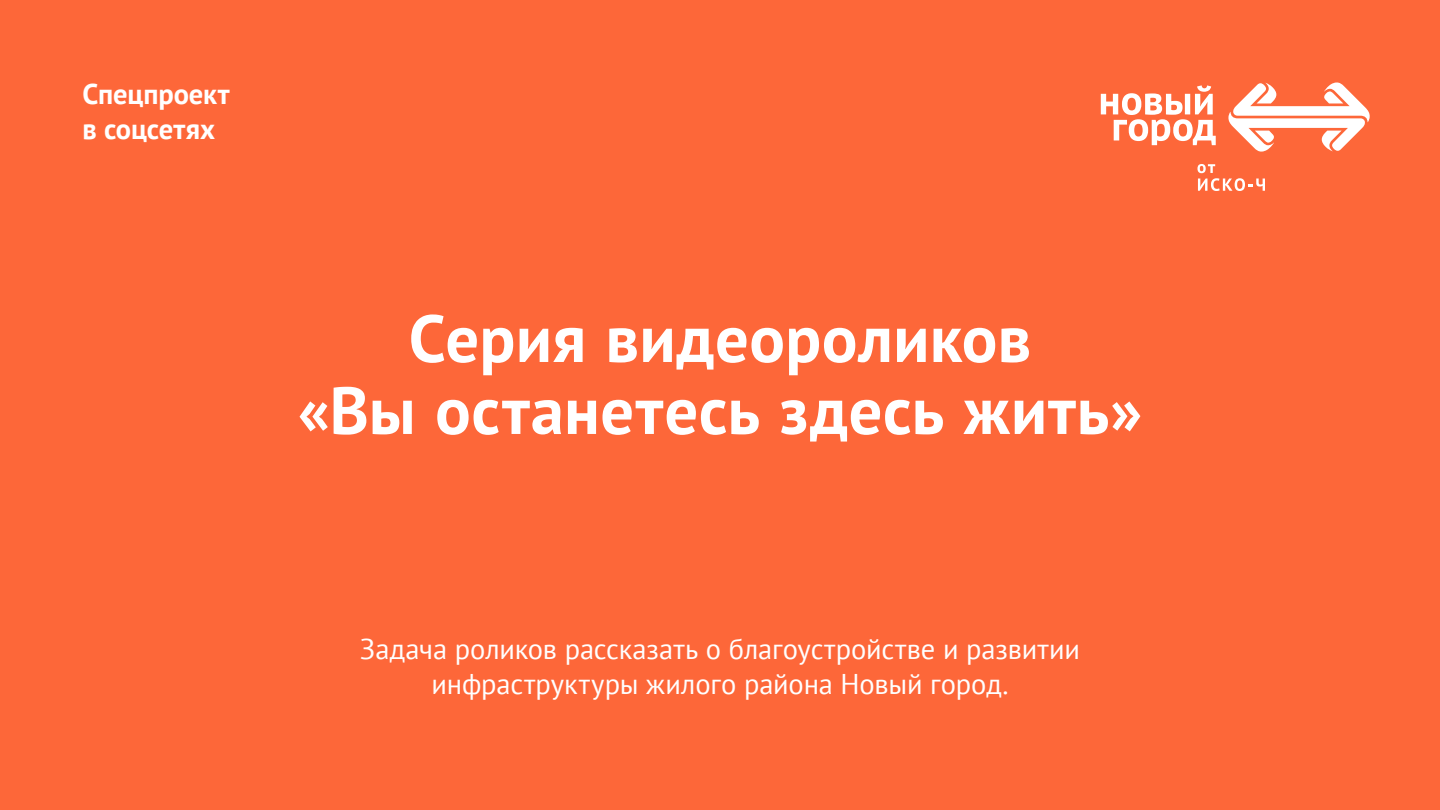
<style>
.page{position:relative;width:1440px;height:810px;background:#fd6739}
.page>*{position:absolute;margin:0;border:0;box-sizing:border-box;transform-origin:0 0}
.t1{font:700 66.53px/72px "PT Sans";letter-spacing:.005em;color:#fff;text-align:center}
.t2{font:28.5px/34.2px "PT Sans";letter-spacing:-.005em;color:#fff;text-align:center}
.t3{font:700 28.5px/34.2px "PT Sans";letter-spacing:-.005em;color:#fff}
</style>
<div class="page">
<svg style="left:1228px;top:82px;width:142px;height:70px"></svg>
<svg style="left:1101px;top:85px;width:115px;height:60px"></svg>
<svg style="left:1197px;top:164px;width:68px;height:27px"></svg>
<p class="t3" style="left:82px;top:77px;width:149px">Спецпроект в соцсетях</p>
<h1 class="t1" style="left:298px;top:301px;width:846px">Серия видеороликов<br>«Вы останетесь здесь жить»</h1>
<p class="t2" style="left:360px;top:632px;width:722px">Задача роликов рассказать о благоустройстве и развитии инфраструктуры жилого района Новый город.</p>
</div>
